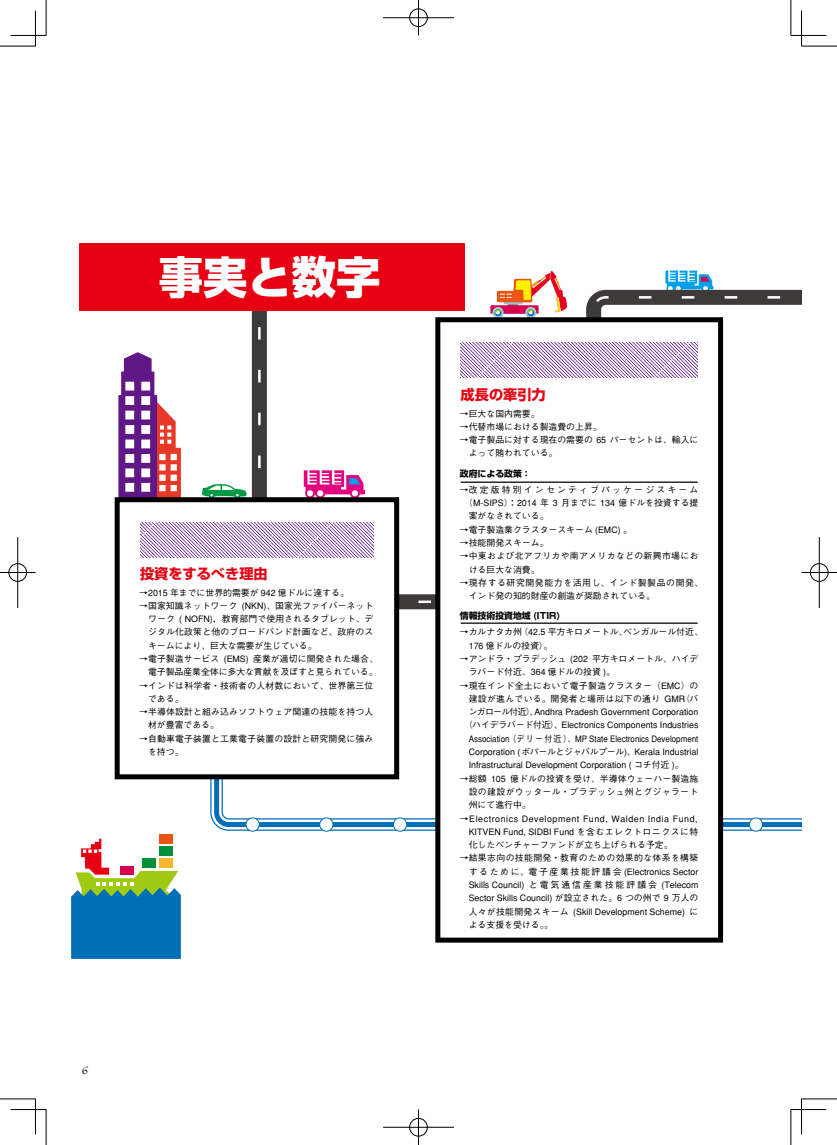
<style>
.page{position:relative;width:837px;height:1145px;background:#fff}
.page>*{position:absolute;margin:0;border:0;box-sizing:border-box;transform-origin:0 0}
.t1{font:800 44.25px "Shin Go";color:#fff}
.t2{font:700 14.12px "Shin Go";color:#e60012}
.t3{font:11.5px "Apple Chancery";color:#000}
.t4{font:500 8.88px/13.2px "Gothic BBB";color:#000}
.t5{font:500 8.88px "Gothic BBB";letter-spacing:.035em;color:#000}
.t6{font:500 8.88px "Gothic BBB";color:#000;scale:.9 1}
.t7{font:500 8.88px/13.2px "Gothic BBB";letter-spacing:.065em;color:#000}
.t8{font:500 8.88px/13.2px "Gothic BBB";letter-spacing:.04em;color:#000}
.t9{font:500 8.88px/13.2px "Gothic BBB";letter-spacing:.02em;color:#000}
.t10{font:700 8.88px "Shin Go";color:#000}
.t11{font:500 8.88px "Gothic BBB";letter-spacing:.245em;color:#000}
</style>
<div class="page">
<div style="left:159px;top:834px;width:14px;height:10px;background:#ea5514"></div>
<svg style="left:71px;top:838px;width:110px;height:120px"></svg>
<svg style="left:665px;top:270px;width:48px;height:12px"></svg>
<svg style="left:118px;top:352px;width:63px;height:145px"></svg>
<svg style="left:202px;top:484px;width:42px;height:13px"></svg>
<svg style="left:257px;top:295px;width:544px;height:420px"></svg>
<div style="left:490px;top:305px;width:48px;height:9px;background:#d70051"></div>
<svg style="left:492px;top:307px;width:11px;height:11px"></svg>
<svg style="left:525px;top:307px;width:11px;height:11px"></svg>
<svg style="left:492px;top:271px;width:75px;height:43px"></svg>
<svg style="left:206px;top:717px;width:595px;height:117px"></svg>
<svg style="left:211px;top:722px;width:590px;height:107px"></svg>
<div style="left:117px;top:500px;width:279px;height:276px;background:#fff"></div>
<div style="left:115px;top:497px;width:284px;height:282px;border:5px solid #000"></div>
<svg style="left:140px;top:522px;width:233px;height:36px"></svg>
<div style="left:437px;top:320px;width:283px;height:620px;background:#fff"></div>
<div style="left:435px;top:317px;width:287px;height:625px;border:5px solid #000"></div>
<hr style="left:460px;top:481px;width:237px;height:2px;background:#000">
<svg style="left:460px;top:343px;width:237px;height:35px"></svg>
<div style="left:246px;top:818px;width:13px;height:13px;background:#fff;border-radius:50%"></div>
<div style="left:245px;top:817px;width:15px;height:14px;border:1px solid #036eb8;border-radius:50%"></div>
<div style="left:319px;top:818px;width:14px;height:13px;background:#fff;border-radius:50%"></div>
<div style="left:319px;top:817px;width:14px;height:14px;border:1px solid #036eb8;border-radius:50%"></div>
<div style="left:393px;top:818px;width:13px;height:13px;background:#fff;border-radius:50%"></div>
<div style="left:393px;top:817px;width:14px;height:14px;border:1px solid #036eb8;border-radius:50%"></div>
<div style="left:749px;top:818px;width:13px;height:13px;background:#fff;border-radius:50%"></div>
<div style="left:748px;top:817px;width:14px;height:14px;border:1px solid #036eb8;border-radius:50%"></div>
<hr style="left:460px;top:622px;width:237px;height:2px;background:#000">
<div style="left:79px;top:243px;width:385px;height:68px;background:#e60012"></div>
<hr style="left:0;top:46px;width:35px;height:1px;background:#000">
<hr style="left:801px;top:46px;width:35px;height:1px;background:#000">
<hr style="left:0;top:1098px;width:35px;height:1px;background:#000">
<hr style="left:801px;top:1098px;width:35px;height:1px;background:#000">
<hr style="left:46px;top:0;width:1px;height:35px;background:#000">
<hr style="left:46px;top:1109px;width:1px;height:35px;background:#000">
<hr style="left:790px;top:0;width:1px;height:35px;background:#000">
<hr style="left:790px;top:1109px;width:1px;height:35px;background:#000">
<hr style="left:11px;top:35px;width:35px;height:1px;background:#000">
<hr style="left:790px;top:35px;width:36px;height:1px;background:#000">
<hr style="left:11px;top:1109px;width:35px;height:1px;background:#000">
<hr style="left:790px;top:1109px;width:36px;height:1px;background:#000">
<hr style="left:35px;top:11px;width:1px;height:35px;background:#000">
<hr style="left:35px;top:1098px;width:1px;height:36px;background:#000">
<hr style="left:801px;top:11px;width:1px;height:35px;background:#000">
<hr style="left:801px;top:1098px;width:1px;height:36px;background:#000">
<div style="left:408px;top:8px;width:20px;height:19px;border:2px solid #fff;border-radius:50%"></div>
<hr style="left:383px;top:17px;width:71px;height:2px;background:#fff">
<hr style="left:417px;top:0;width:2px;height:35px;background:#fff">
<div style="left:409px;top:9px;width:18px;height:18px;border:1px solid #000;border-radius:50%"></div>
<hr style="left:383px;top:18px;width:71px;height:1px;background:#000">
<hr style="left:418px;top:0;width:1px;height:35px;background:#000">
<div style="left:408px;top:1117px;width:20px;height:20px;border:2px solid #fff;border-radius:50%"></div>
<hr style="left:383px;top:1126px;width:71px;height:2px;background:#fff">
<hr style="left:417px;top:1109px;width:2px;height:35px;background:#fff">
<div style="left:409px;top:1118px;width:18px;height:18px;border:1px solid #000;border-radius:50%"></div>
<hr style="left:383px;top:1127px;width:71px;height:1px;background:#000">
<hr style="left:418px;top:1109px;width:1px;height:35px;background:#000">
<div style="left:8px;top:562px;width:19px;height:20px;border:2px solid #fff;border-radius:50%"></div>
<hr style="left:0;top:571px;width:35px;height:2px;background:#fff">
<hr style="left:17px;top:537px;width:2px;height:71px;background:#fff">
<div style="left:9px;top:563px;width:18px;height:18px;border:1px solid #000;border-radius:50%"></div>
<hr style="left:0;top:572px;width:35px;height:1px;background:#000">
<hr style="left:18px;top:537px;width:1px;height:71px;background:#000">
<div style="left:809px;top:562px;width:19px;height:20px;border:2px solid #fff;border-radius:50%"></div>
<hr style="left:801px;top:571px;width:35px;height:2px;background:#fff">
<div style="left:809px;top:563px;width:19px;height:18px;border:1px solid #000;border-radius:50%"></div>
<hr style="left:801px;top:572px;width:35px;height:1px;background:#000">
<hr style="left:818px;top:537px;width:1px;height:71px;background:#000">
<h1 class="t1" style="left:159px;top:247px;width:223px">事実と数字</h1>
<h2 class="t2" style="left:140px;top:564px;width:129px">投資をするべき理由</h2>
<p class="t4" style="left:139px;top:586px;width:211px">→2015 年までに世界的需要が 942 億ドルに達する。</p>
<p class="t4" style="left:148px;top:599px;width:227px;text-align:justify;text-indent:-9px">→国家知識ネットワーク (NKN)、国家光ファイバーネットワーク ( NOFN)，教育部門で使用されるタブレット、デジタル化政策と他のブロードバンド計画など、政府のスキームにより、巨大な需要が生じている。</p>
<p class="t4" style="left:139px;top:652px;width:240px;text-align:right">→電子製造サービス (EMS) 産業が適切に開発された場合、電子製品産業全体に多大な貢献を及ぼすと見られている。</p>
<p class="t9" style="left:148px;top:679px;width:227px;text-indent:-9px">→インドは科学者・技術者の人材数において、世界第三位である。</p>
<p class="t4" style="left:148px;top:705px;width:227px;text-indent:-9px">→半導体設計と組み込みソフトウェア関連の技能を持つ人材が豊富である。</p>
<p class="t4" style="left:148px;top:732px;width:227px;text-indent:-9px">→自動車電子装置と工業電子装置の設計と研究開発に強みを持つ。</p>
<p class="t3" style="left:81px;top:1060px;width:8px">6</p>
<h2 class="t2" style="left:460px;top:385px;width:87px">成長の牽引力</h2>
<p class="t4" style="left:459px;top:407px;width:81px">→巨大な国内需要。</p>
<p class="t4" style="left:459px;top:420px;width:143px">→代替市場における製造費の上昇。</p>
<p class="t4" style="left:468px;top:433px;width:231px;text-indent:-9px">→電子製品に対する現在の需要の 65 パーセントは、輸入によって賄われている。</p>
<p class="t10" style="left:459px;top:467px;width:72px">政府による政策：</p>
<p class="t11" style="left:459px;top:484px;width:240px">→改定版特別インセンティブパッケージスキーム</p>
<p class="t4" style="left:464px;top:496px;width:235px">（M-SIPS）：2014 年 3 月までに 134 億ドルを投資する提</p>
<p class="t4" style="left:468px;top:509px;width:81px">案がなされている。</p>
<p class="t4" style="left:459px;top:523px;width:173px">→電子製造業クラスタースキーム (EMC) 。</p>
<p class="t4" style="left:459px;top:536px;width:90px">→技能開発スキーム。</p>
<p class="t8" style="left:468px;top:549px;width:231px;text-indent:-9px">→中東および北アフリカや南アメリカなどの新興市場における巨大な消費。</p>
<p class="t7" style="left:468px;top:576px;width:235px;text-indent:-9px">→現存する研究開発能力を活用し、インド製製品の開発、インド発の知的財産の創造が奨励されている。</p>
<p class="t10" style="left:459px;top:610px;width:102px">情報技術投資地域 (ITIR)</p>
<p class="t4" style="left:468px;top:626px;width:235px;text-indent:-9px">→カルナタカ州（42.5 平方キロメートル、ベンガルール付近、<br>176 億ドルの投資）。</p>
<p class="t4" style="left:468px;top:652px;width:231px;text-indent:-9px">→アンドラ・プラデッシュ (202 平方キロメートル、ハイデラバード付近、364 億ドルの投資 )。</p>
<p class="t5" style="left:459px;top:680px;width:240px">→現在インド全土において電子製造クラスター（EMC）の</p>
<p class="t5" style="left:468px;top:693px;width:231px">建設が進んでいる。開発者と場所は以下の通り GMR （バ</p>
<p class="t4" style="left:468px;top:705px;width:231px">ンガロール付近）、Andhra Pradesh Government Corporation</p>
<p class="t4" style="left:464px;top:719px;width:235px">（ハイデラバード付近）、Electronics Components Industries</p>
<p class="t6" style="left:468px;top:733px;width:256px">Association（デリー付近）、MP State Electronics Development</p>
<p class="t4" style="left:468px;top:745px;width:231px">Corporation (ボパールとジャバルプール)、Kerala Industrial</p>
<p class="t4" style="left:468px;top:758px;width:216px">Infrastructural Development Corporation ( コチ付近 )。</p>
<p class="t4" style="left:468px;top:772px;width:231px;text-align:justify;text-indent:-9px">→総額 105 億ドルの投資を受け、半導体ウェーハー製造施設の建設がウッタール・プラデッシュ州とグジャラート州にて進行中。</p>
<p class="t4" style="left:468px;top:812px;width:231px;text-align:justify;text-indent:-9px">→Electronics Development Fund, Walden India Fund, KITVEN Fund, SIDBI Fund を含むエレクトロニクスに特化したベンチャーファンドが立ち上げられる予定。</p>
<p class="t4" style="left:468px;top:851px;width:231px;text-align:justify;text-indent:-9px">→結果志向の技能開発・教育のための効果的な体系を構築するために、電子産業技能評議会 (Electronics Sector Skills Council) と電気通信産業技能評議会 (Telecom Sector Skills Council) が設立された。6 つの州で 9 万人の人々が技能開発スキーム (Skill Development Scheme) による支援を受ける。。</p>
</div>
